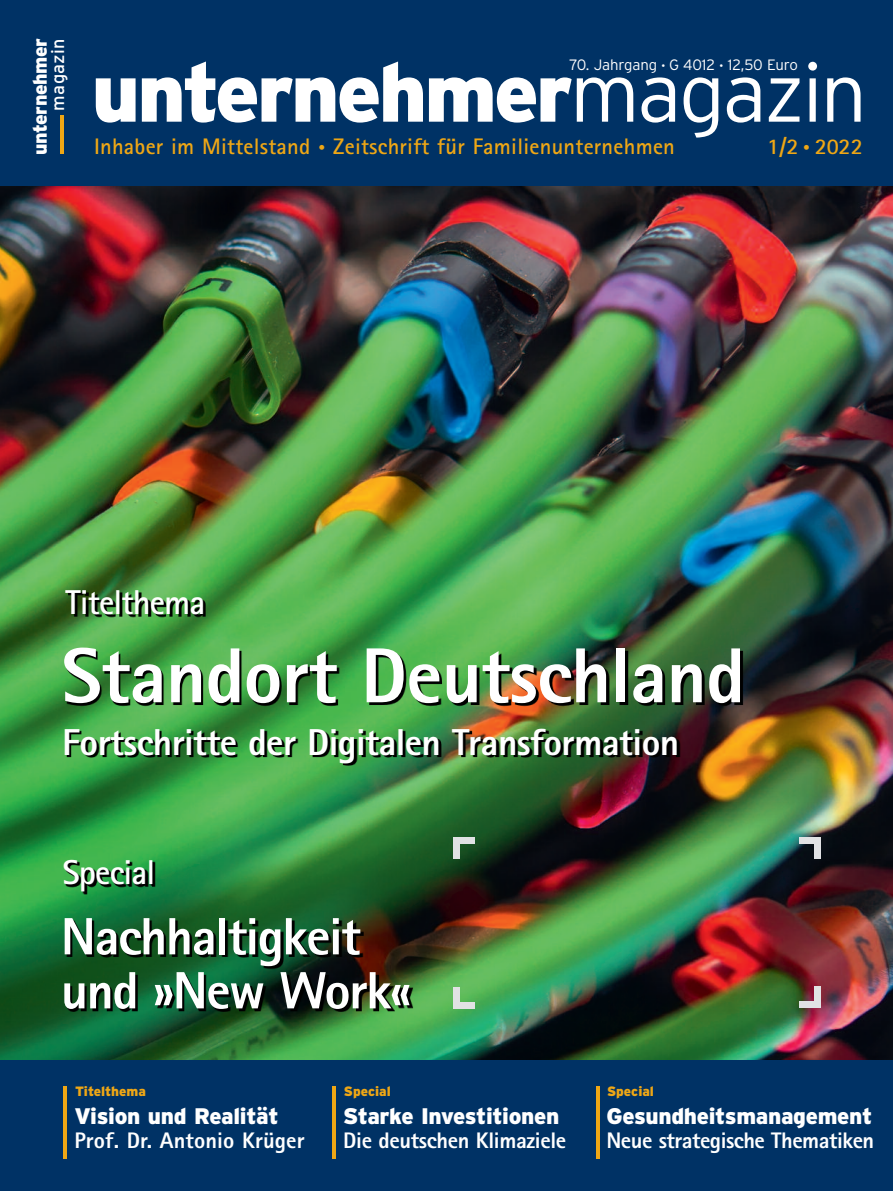
<style>
.page{position:relative;width:893px;height:1191px;background:#fff}
.page>*{position:absolute;margin:0;border:0;box-sizing:border-box;transform-origin:0 0}
.t1{font:900 82.5px "Interstate";letter-spacing:-.035em;color:#fff}
.t2{font:800 78px "Rotis Sans Serif";letter-spacing:-.01em;color:#fff}
.t3{font:800 52.5px/54px "Rotis Sans Serif";letter-spacing:-.03em;color:#fff}
.t4{font:800 37.5px "Rotis Sans Serif";letter-spacing:-.015em;color:#fff}
.t5{font:700 34.5px "Rotis Sans Serif";letter-spacing:-.025em;color:#fff}
.t6{font:800 22.5px/24.8px "Rotis Sans Serif";letter-spacing:-.015em;color:#fff}
.t7{font:700 22.5px "Rotis Sans Serif";letter-spacing:.01em;color:#efa715}
.t8{font:800 22.5px/24.8px "Rotis Sans Serif";letter-spacing:.005em;color:#fff}
.t9{font:900 19.5px "Interstate";letter-spacing:-.02em;color:#fff}
.t10{font:18px "Interstate";letter-spacing:.02em;color:#fff}
.t11{font:300 15px "Interstate";letter-spacing:-.005em;color:#fff}
.t12{font:900 13.5px "Interstate";color:#efa715}
.s1{font-size:12px}
.s2{font-weight:300}
.s3{font-weight:800;font-size:13.5px}
.s4{font-family:"Interstate";font-weight:900}
</style>
<div class="page">
<img style="left:0;top:186px;width:893px;height:874px">
<div style="left:0;top:0;width:893px;height:186px;background:#003265"></div>
<hr style="left:61px;top:115px;width:3px;height:39px;background:#efa715">
<div style="left:454px;top:837px;width:6px;height:21px;background:#e1e2e4"></div>
<div style="left:454px;top:837px;width:21px;height:6px;background:#e1e2e4"></div>
<div style="left:454px;top:1002px;width:21px;height:6px;background:#e1e2e4"></div>
<div style="left:454px;top:987px;width:6px;height:21px;background:#e1e2e4"></div>
<div style="left:799px;top:837px;width:22px;height:7px;background:#e1e2e4"></div>
<div style="left:814px;top:837px;width:7px;height:21px;background:#e1e2e4"></div>
<div style="left:814px;top:986px;width:7px;height:21px;background:#e1e2e4"></div>
<div style="left:799px;top:1001px;width:22px;height:6px;background:#e1e2e4"></div>
<div style="left:0;top:1060px;width:893px;height:131px;background:#003265"></div>
<hr style="left:64px;top:1086px;width:3px;height:72px;background:#efa715">
<hr style="left:333px;top:1086px;width:3px;height:72px;background:#efa715">
<hr style="left:596px;top:1086px;width:3px;height:72px;background:#efa715">
<img style="left:40px;top:899px;width:406px;height:154px">
<img style="left:57px;top:850px;width:135px;height:52px">
<img style="left:63px;top:580px;width:186px;height:54px">
<img style="left:36px;top:635px;width:755px;height:121px">
<img style="left:51px;top:721px;width:656px;height:65px">
<p class="t9" style="left:29px;top:155px;width:118px;rotate:-90deg">unternehmer</p>
<p class="t10" style="left:47px;top:111px;width:74px;rotate:-90deg">magazin</p>
<p class="t11" style="left:569px;top:56px;width:230px">70. Jahrgang <span class="s1">•</span> G 4012 <span class="s1">•</span> 12,50 Euro</p>
<p class="t1" style="left:91px;top:45px;width:777px">unternehmer<span class="s2">magazin</span></p>
<p class="t7" style="left:94px;top:138px;width:582px">Inhaber im Mittelstand <span class="s3">•</span> Zeitschrift für Familienunternehmen</p>
<p class="t7" style="left:767px;top:138px;width:97px">1/2 <span class="s3">•</span> 2022</p>
<p class="t5" style="left:65px;top:590px;width:141px">Titelthema</p>
<p class="t2" style="left:62px;top:648px;width:685px">Standort Deutschland</p>
<p class="t4" style="left:62px;top:729px;width:619px">Fortschritte der Digitalen Transformation</p>
<p class="t5" style="left:63px;top:860px;width:94px">Special</p>
<p class="t3" style="left:61px;top:915px;width:352px">Nachhaltigkeit und »New Work«</p>
<p class="t12" style="left:75px;top:1083px;width:72px">Titelthema</p>
<p class="t8" style="left:74px;top:1105px;width:232px"><span class="s4">Vision und Realität<br></span>Prof. Dr. Antonio Krüger</p>
<p class="t12" style="left:344px;top:1083px;width:48px">Special</p>
<p class="t6" style="left:343px;top:1105px;width:225px"><span class="s4">Starke Investitionen<br></span>Die deutschen Klimaziele</p>
<p class="t12" style="left:607px;top:1083px;width:48px">Special</p>
<p class="t6" style="left:606px;top:1105px;width:269px"><span class="s4">Gesundheitsmanagement<br></span>Neue strategische Thematiken</p>
</div>
